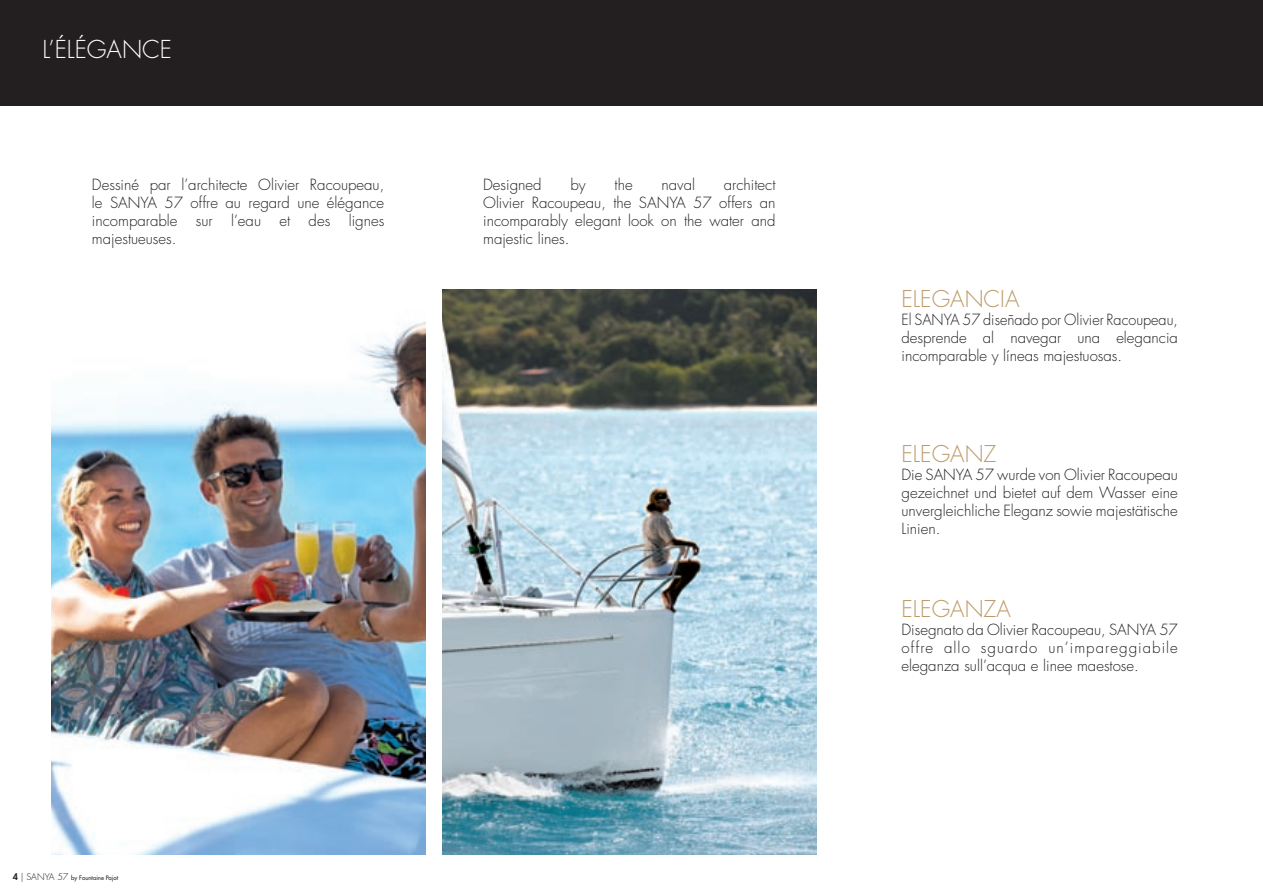
<style>
.page{position:relative;width:1263px;height:893px;background:#fff}
.page>*{position:absolute;margin:0;border:0;box-sizing:border-box;transform-origin:0 0}
.t1{font:300 24px "Futura";color:#fff}
.t2{font:300 22.5px "Futura";color:#bc9b69}
.t3{font:300 15px/18px "Futura";color:#231f20;text-align:justify}
.t4{font:300 15px/18px "Futura";color:#231f20;text-align:justify;scale:.96 1}
.t5{font:300 9px "Futura";color:#231f20}
.t6{font:6px "Futura";color:#231f20}
.s1{font-weight:800}
.s2{font-weight:300;font-size:9px}
</style>
<div class="page">
<div style="left:0;top:0;width:1263px;height:106px;background:#231f20"></div>
<img style="left:442px;top:289px;width:374px;height:566px">
<img style="left:51px;top:322px;width:374px;height:533px">
<h1 class="t1" style="left:43px;top:35px;width:115px">L’élégance</h1>
<p class="t3" style="left:92px;top:176px;width:294px">Dessiné par l’architecte Olivier Racoupeau, le SANYA</p>
<p class="t3" style="left:92px;top:194px;width:294px;text-indent:73px">57 offre au regard une élégance incomparable sur l’eau et des lignes majestueuses.</p>
<p class="t3" style="left:483px;top:176px;width:60px">Designed</p>
<p class="t3" style="left:570px;top:176px;width:17px">by</p>
<p class="t3" style="left:614px;top:176px;width:20px">the</p>
<p class="t3" style="left:661px;top:176px;width:35px">naval</p>
<p class="t3" style="left:724px;top:176px;width:53px">architect</p>
<p class="t3" style="left:483px;top:194px;width:175px">Olivier Racoupeau, the SANYA</p>
<p class="t3" style="left:483px;top:194px;width:294px;text-indent:210px">57 offers an incomparably elegant look on the water and majestic lines.</p>
<p class="t5" style="left:13px;top:871px;width:26px"><span class="s1">4</span> | SANYA</p>
<p class="t6" style="left:57px;top:874px;width:62px"><span class="s2">57</span> by Fountaine Pajot</p>
<h2 class="t2" style="left:901px;top:286px;width:13px">eleg</h2>
<h2 class="t2" style="left:950px;top:286px;width:71px">ancia</h2>
<p class="t4" style="left:901px;top:311px;width:33px">El SANYA</p>
<p class="t4" style="left:901px;top:311px;width:289px;text-indent:61px">57 diseñado por Olivier Racoupeau, desprende al navegar una elegancia incomparable y líneas majestuosas.</p>
<h2 class="t2" style="left:901px;top:440px;width:96px">Eleganz</h2>
<p class="t3" style="left:901px;top:466px;width:43px">Die SANYA</p>
<p class="t3" style="left:901px;top:466px;width:278px;text-indent:74px">57 wurde von Olivier Racoupeau gezeichnet und bietet auf dem Wasser eine unvergleichliche Eleganz sowie majestätische Linien.</p>
<h2 class="t2" style="left:901px;top:595px;width:65px">ELEGANZA</h2>
<p class="t3" style="left:901px;top:621px;width:227px">Disegnato da Olivier Racoupeau, SANYA</p>
<p class="t3" style="left:901px;top:621px;width:278px;text-indent:258px">57 offre allo sguardo un’impareggiabile eleganza sull’acqua e linee maestose.</p>
</div>
